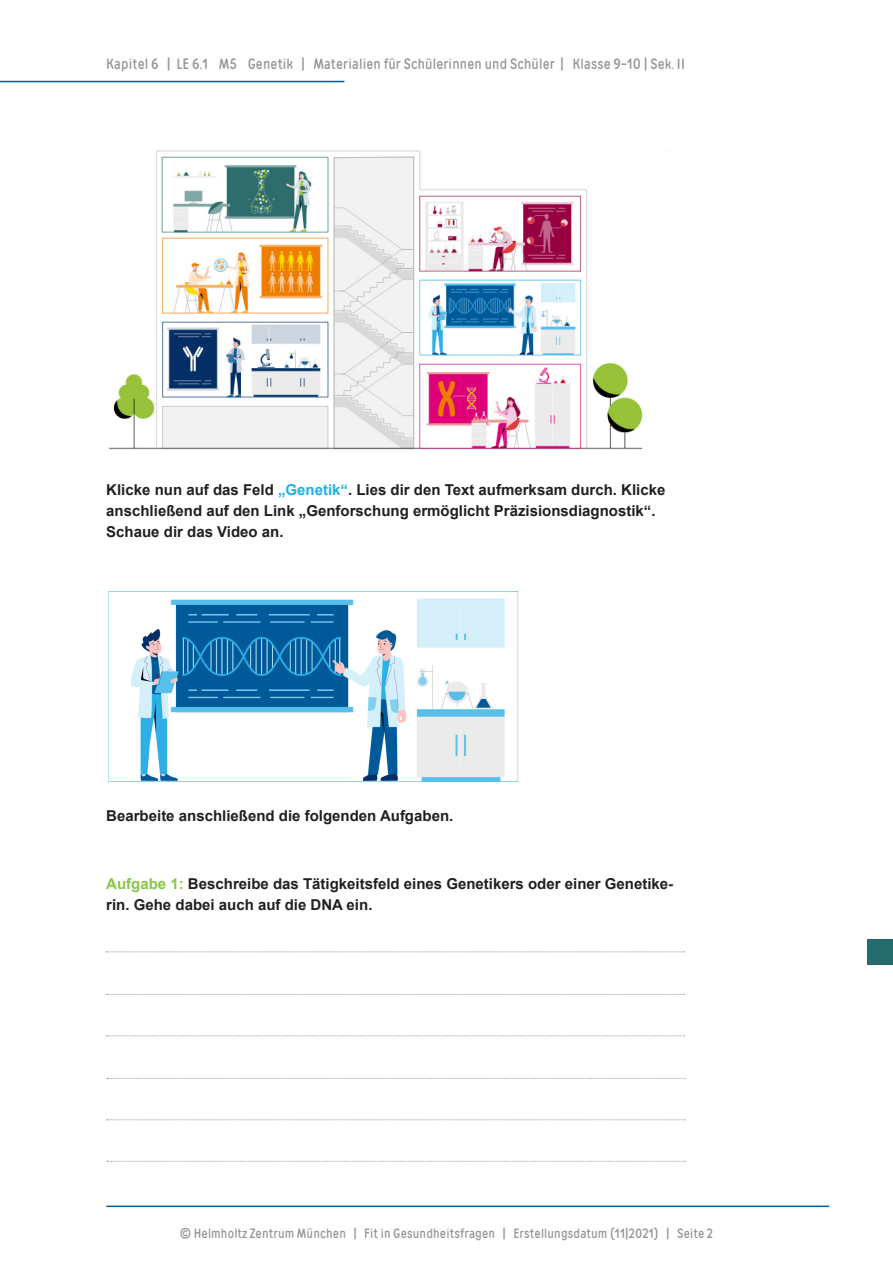
<style>
.page{position:relative;width:893px;height:1263px;background:#fff}
.page>*{position:absolute;margin:0;border:0;box-sizing:border-box;transform-origin:0 0}
.Fließtext{font:700 15px/21px "Arial";color:#231f20}
.Arbeitsauftrag{font:700 15px/21px "Arial";color:#231f20}
.t1{font:15px "Matias";letter-spacing:.01em;color:#939598}
.t2{font:13.5px "Matias";letter-spacing:.01em;color:#939598}
.s1{color:#1fb0e6}
.s2{color:#8ac648}
</style>
<div class="page">
<hr style="left:106px;top:1205px;width:723px;height:2px;background:#005d9c">
<hr style="left:0;top:81px;width:344px;height:1px;background:#005d9c">
<div style="left:867px;top:939px;width:26px;height:25px;background:#236c6b"></div>
<img style="left:108px;top:150px;width:535px;height:300px">
<img style="left:108px;top:591px;width:411px;height:191px">
<svg style="left:106px;top:951px;width:579px;height:1px"></svg>
<svg style="left:106px;top:994px;width:579px;height:1px"></svg>
<svg style="left:106px;top:1035px;width:579px;height:1px"></svg>
<svg style="left:107px;top:1078px;width:578px;height:1px"></svg>
<svg style="left:107px;top:1119px;width:578px;height:1px"></svg>
<svg style="left:107px;top:1161px;width:578px;height:1px"></svg>
<p class="t1" style="left:106px;top:55px;width:580px">Kapitel 6 | LE 6.1 M5 Genetik | Materialien für Schülerinnen und Schüler | Klasse 9-10 | Sek. II</p>
<p class="Fließtext" style="left:106px;top:479px;width:561px">Klicke nun auf das Feld <span class="s1">„Genetik“</span>. Lies dir den Text aufmerksam durch. Klicke anschließend auf den Link „Genforschung ermöglicht Präzisionsdiagnostik“.<br>Schaue dir das Video an.</p>
<p class="Arbeitsauftrag" style="left:106px;top:805px;width:349px">Bearbeite anschließend die folgenden Aufgaben.</p>
<p class="Arbeitsauftrag" style="left:106px;top:873px;width:568px"><span class="s2">Aufgabe 1:</span> Beschreibe das Tätigkeitsfeld eines Genetikers oder einer Genetike&shy;rin. Gehe dabei auch auf die DNA ein.</p>
<p class="t2" style="left:180px;top:1225px;width:535px">© Helmholtz Zentrum München | Fit in Gesundheitsfragen | Erstellungsdatum (11|2021) | Seite 2</p>
</div>
